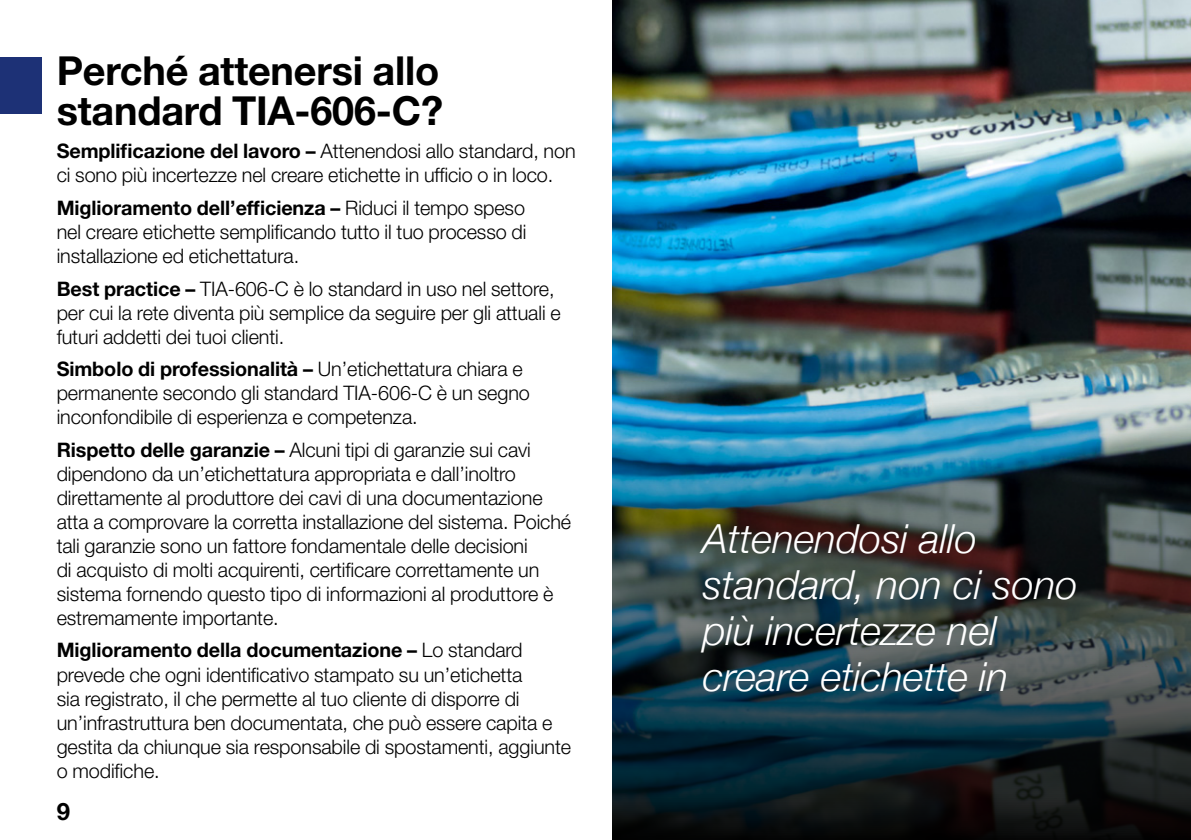
<style>
.page{position:relative;width:1191px;height:840px;background:#fff}
.page>*{position:absolute;margin:0;border:0;box-sizing:border-box;transform-origin:0 0}
.t1{font:italic 300 40px/46px "Helvetica Neue";color:#fff}
.t2{font:700 40px/40px "Helvetica Neue LT Pro";letter-spacing:-.005em;color:#000}
.t3{font:700 24px "Helvetica Neue LT Pro";color:#000}
.t4{font:300 20px/24px "Helvetica Neue LT Pro";letter-spacing:-.005em;color:#000}
.s1{font-weight:700}
</style>
<div class="page">
<img style="left:612px;top:0;width:579px;height:350px">
<img style="left:612px;top:350px;width:579px;height:489px">
<div style="left:0;top:57px;width:42px;height:56px;background:#1d3176"></div>
<h1 class="t2" style="left:57px;top:50px;width:388px">Perché attenersi allo standard TIA-606-C?</h1>
<p class="t4" style="left:57px;top:139px;width:520px"><span class="s1">Semplificazione del lavoro –</span> Attenendosi allo standard, non ci sono più incertezze nel creare etichette in ufficio o in loco.</p>
<p class="t4" style="left:57px;top:195px;width:471px;text-align:justify"><span class="s1">Miglioramento dell’efficienza –</span> Riduci il tempo speso nel creare etichette semplificando tutto il tuo processo di installazione ed etichettatura.</p>
<p class="t4" style="left:57px;top:276px;width:505px"><span class="s1">Best practice –</span> TIA-606-C è lo standard in uso nel settore, per cui la rete diventa più semplice da seguire per gli attuali e futuri addetti dei tuoi clienti.</p>
<p class="t4" style="left:57px;top:356px;width:475px"><span class="s1">Simbolo di professionalità –</span> Un’etichettatura chiara e permanente secondo gli standard TIA-606-C è un segno inconfondibile di esperienza e competenza.</p>
<p class="t4" style="left:57px;top:437px;width:516px"><span class="s1">Rispetto delle garanzie –</span> Alcuni tipi di garanzie sui cavi dipendono da un’etichettatura appropriata e dall’inoltro direttamente al produttore dei cavi di una documentazione atta a comprovare la corretta installazione del sistema. Poiché tali garanzie sono un fattore fondamentale delle decisioni<br>di acquisto di molti acquirenti, certificare correttamente un sistema fornendo questo tipo di informazioni al produttore è estremamente importante.</p>
<p class="t4" style="left:57px;top:637px;width:516px"><span class="s1">Miglioramento della documentazione –</span> Lo standard prevede che ogni identificativo stampato su un’etichetta<br>sia registrato, il che permette al tuo cliente di disporre di un’infrastruttura ben documentata, che può essere capita e gestita da chiunque sia responsabile di spostamenti, aggiunte o modifiche.</p>
<p class="t3" style="left:57px;top:796px;width:15px">9</p>
<h1 class="t1" style="left:702px;top:513px;width:376px">Attenendosi allo standard, non ci sono più incertezze nel creare etichette in</h1>
</div>
